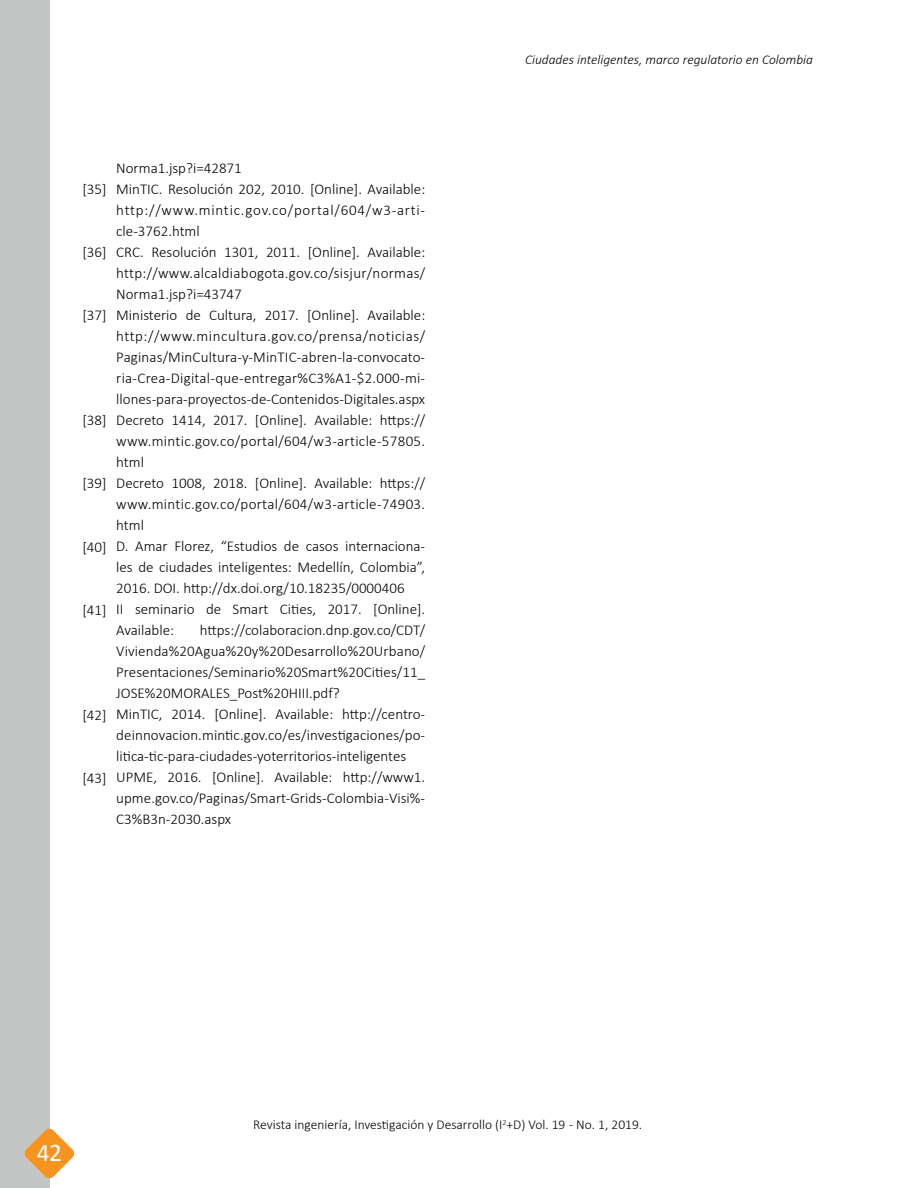
<style>
.page{position:relative;width:918px;height:1188px;background:#fff}
.page>*{position:absolute;margin:0;border:0;box-sizing:border-box;transform-origin:0 0}
.t1{font:25.5px "Calibri";color:#fff}
.t2{font:300 15px/21px "Calibri";color:#000;text-align:justify}
.t3{font:300 13.5px "Calibri";color:#000}
.t4{font:italic 300 13.5px "Calibri";color:#000}
</style>
<div class="page">
<div style="left:0;top:0;width:49px;height:1188px;background:#c4c5c5"></div>
<svg style="left:24px;top:1128px;width:51px;height:51px"></svg>
<p class="t2" style="left:82px;top:178px;width:26px">[35]</p>
<p class="t2" style="left:82px;top:241px;width:26px">[36]</p>
<p class="t2" style="left:82px;top:304px;width:26px">[37]</p>
<p class="t2" style="left:82px;top:409px;width:26px">[38]</p>
<p class="t2" style="left:82px;top:472px;width:26px">[39]</p>
<p class="t2" style="left:82px;top:536px;width:26px">[40]</p>
<p class="t2" style="left:82px;top:599px;width:26px">[41]</p>
<p class="t2" style="left:82px;top:704px;width:26px">[42]</p>
<p class="t2" style="left:82px;top:767px;width:26px">[43]</p>
<p class="t2" style="left:116px;top:157px;width:127px">Norma1.jsp?i=42871</p>
<p class="t2" style="left:116px;top:178px;width:311px">MinTIC. Resolución 202, 2010. [Online]. Available: http://www.mintic.gov.co/portal/604/w3-arti&shy;cle-3762.html</p>
<p class="t2" style="left:116px;top:241px;width:311px">CRC. Resolución 1301, 2011. [Online]. Available: http://www.alcaldiabogota.gov.co/sisjur/normas/ Norma1.jsp?i=43747</p>
<p class="t2" style="left:116px;top:304px;width:311px">Ministerio de Cultura, 2017. [Online]. Available: http://www.mincultura.gov.co/prensa/noticias/ Paginas/MinCultura-y-MinTIC-abren-la-convocato&shy;ria-Crea-Digital-que-entregar%C3%A1-$2.000-mi&shy;llones-para-proyectos-de-Contenidos-Digitales.aspx</p>
<p class="t2" style="left:116px;top:409px;width:310px">Decreto 1414, 2017. [Online]. Available: https:// www.mintic.gov.co/portal/604/w3-article-57805. html</p>
<p class="t2" style="left:116px;top:472px;width:310px">Decreto 1008, 2018. [Online]. Available: https:// www.mintic.gov.co/portal/604/w3-article-74903. html</p>
<p class="t2" style="left:116px;top:535px;width:311px">D. Amar Florez, “Estudios de casos internaciona&shy;les de ciudades inteligentes: Medellín, Colombia”, 2016. DOI. http://dx.doi.org/10.18235/0000406</p>
<p class="t2" style="left:116px;top:598px;width:311px">II seminario de Smart Cities, 2017. [Online].</p>
<p class="t2" style="left:116px;top:619px;width:59px">Available:</p>
<p class="t2" style="left:116px;top:619px;width:311px;text-indent:84px">https://colaboracion.dnp.gov.co/CDT/ Vivienda%20Agua%20y%20Desarrollo%20Urbano/ Presentaciones/Seminario%20Smart%20Cities/11_ JOSE%20MORALES_Post%20HIII.pdf?</p>
<p class="t2" style="left:116px;top:703px;width:310px">MinTIC, 2014. [Online]. Available: http://centro&shy;deinnovacion.mintic.gov.co/es/investigaciones/po&shy;litica-tic-para-ciudades-yoterritorios-inteligentes</p>
<p class="t2" style="left:116px;top:766px;width:311px">UPME, 2016. [Online]. Available: http://www1. upme.gov.co/Paginas/Smart-Grids-Colombia-Visi%- C3%B3n-2030.aspx</p>
<p class="t4" style="left:525px;top:51px;width:289px">Ciudades inteligentes, marco regulatorio en Colombia</p>
<h1 class="t1" style="left:37px;top:1137px;width:27px">42</h1>
<p class="t3" style="left:253px;top:1116px;width:390px">Revista ingeniería, Investigación y Desarrollo (I<sup>2</sup>+D) Vol. 19 - No. 1, 2019.</p>
</div>
